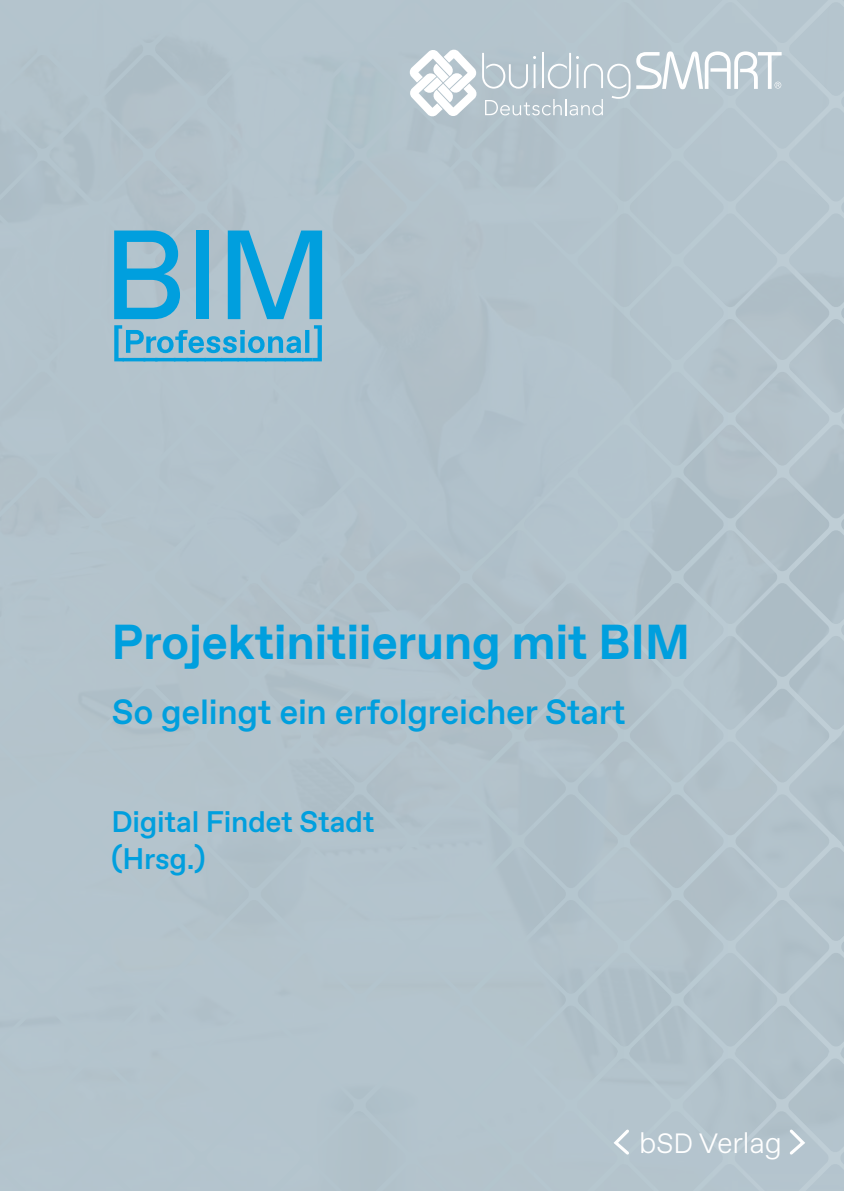
<style>
.page{position:relative;width:844px;height:1191px;background:#fff}
.page>*{position:absolute;margin:0;border:0;box-sizing:border-box;transform-origin:0 0}
.U1_Titel{font:700 49px "Favorit Pro";letter-spacing:-.01em;color:#009fde}
.U2_Untertitel{font:500 35px "Favorit Pro";letter-spacing:-.01em;color:#009fde}
.U1_Autor{font:500 29.75px/36.8px "Favorit Pro";letter-spacing:-.01em;color:#009fde}
.t1{font:300 29.57px "Favorit Pro";letter-spacing:-.005em;color:#fff}
.s1{font-size:27.82px}
</style>
<div class="page">
<div style="left:0;top:0;width:843px;height:1191px;background:#b4c4cc"></div>
<div style="left:154px;top:0;width:689px;height:1052px;background:#b3c2cb"></div>
<svg style="left:114px;top:230px;width:66px;height:89px;background:#4cadd5"></svg>
<div style="left:196px;top:230px;width:12px;height:89px;background:#009fde"></div>
<svg style="left:228px;top:230px;width:94px;height:89px;background:#58b1d5"></svg>
<svg style="left:114px;top:325px;width:208px;height:36px;background:#72b6d2"></svg>
<svg style="left:636px;top:51px;width:145px;height:38px"></svg>
<svg style="left:409px;top:50px;width:221px;height:66px"></svg>
<svg style="left:786px;top:1126px;width:21px;height:31px"></svg>
<svg style="left:611px;top:1126px;width:20px;height:31px"></svg>
<p class="U1_Titel" style="left:112px;top:609px;width:580px">Projektinitiierung mit BIM</p>
<p class="U2_Untertitel" style="left:112px;top:688px;width:515px">So gelingt ein erfolgreicher Start</p>
<p class="U1_Autor" style="left:111px;top:803px;width:265px">Digital Findet Stadt (Hrsg.)</p>
<p class="t1" style="left:639px;top:1122px;width:144px">b<span class="s1">SD V</span>erlag</p>
</div>
